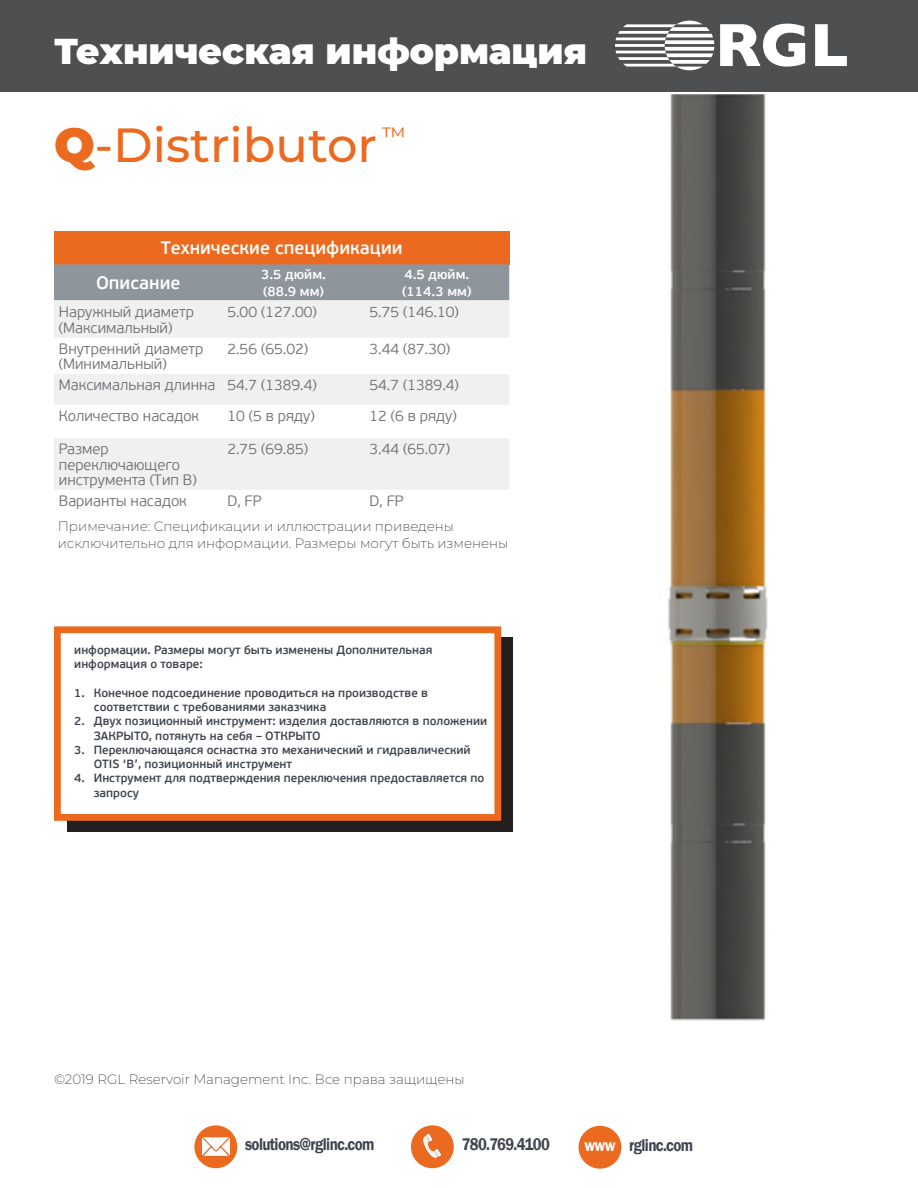
<style>
.page{position:relative;width:918px;height:1188px;background:#fff}
.page>*{position:absolute;margin:0;border:0;box-sizing:border-box;transform-origin:0 0}
.t1{font:500 48px "Montserrat";color:#ec6a20}
.t2{font:900 36px "Montserrat";color:#fff}
.t3{font:23.7px "Montserrat";color:#ec6a20}
.t4{font:600 18px "PF Beau Sans Pro";color:#fff}
.t5{font:600 17.4px "Franklin Gothic";letter-spacing:-.04em;color:#3e444f;scale:.86 1}
.t6{font:600 17.4px "Franklin Gothic";color:#fff;scale:.86 1}
.BODY_COPY{font:300 15px/15.1px "PF Beau Sans Pro";color:#717275}
.t7{font:200 13.5px/16.2px "Montserrat";color:#231f20}
.t8{font:600 13.5px "PF Beau Sans Pro";color:#fff}
.t9{font:600 11.85px/14.2px "PF Beau Sans Pro";color:#3e444f}
.s1{font-weight:900}
</style>
<div class="page">
<div style="left:54px;top:231px;width:455px;height:33px;background:#ec6a20"></div>
<div style="left:54px;top:264px;width:455px;height:36px;background:#8f959d"></div>
<svg style="left:54px;top:300px;width:455px;height:190px;fill:#f0f0f1"></svg>
<div style="left:0;top:0;width:918px;height:92px;background:#4e4f50"></div>
<svg style="left:815px;top:24px;width:32px;height:42px"></svg>
<svg style="left:720px;top:24px;width:85px;height:43px"></svg>
<svg style="left:615px;top:21px;width:99px;height:49px"></svg>
<div style="left:194px;top:1125px;width:43px;height:43px;background:#ec6a20;border-radius:50%"></div>
<img style="left:202px;top:1137px;width:28px;height:20px">
<div style="left:411px;top:1125px;width:43px;height:43px;background:#ec6a20;border-radius:50%"></div>
<img style="left:423px;top:1134px;width:19px;height:24px">
<div style="left:579px;top:1126px;width:42px;height:43px;background:#ec6a20;border-radius:50%"></div>
<div style="left:67px;top:638px;width:445px;height:194px;background:#231f20"></div>
<div style="left:54px;top:626px;width:447px;height:195px;background:#fff;border:7px solid #ec6a20"></div>
<img style="left:667px;top:94px;width:101px;height:927px">
<p class="t2" style="left:54px;top:24px;width:535px">Техническая информация</p>
<p class="t1" style="left:54px;top:112px;width:325px"><span class="s1">Q</span>-Distributor</p>
<p class="t3" style="left:382px;top:120px;width:26px">™</p>
<p class="t4" style="left:161px;top:238px;width:243px">Технические спецификации</p>
<p class="t4" style="left:96px;top:272px;width:86px">Описание</p>
<p class="t8" style="left:261px;top:267px;width:66px">3.5 дюйм.</p>
<p class="t8" style="left:263px;top:283px;width:62px">(88.9 мм)</p>
<p class="t8" style="left:404px;top:267px;width:66px">4.5 дюйм.</p>
<p class="t8" style="left:402px;top:283px;width:71px">(114.3 мм)</p>
<p class="BODY_COPY" style="left:59px;top:303px;width:137px;line-height:16.4px">Наружный диаметр (Максимальный)</p>
<p class="BODY_COPY" style="left:227px;top:304px;width:91px">5.00 (127.00)</p>
<p class="BODY_COPY" style="left:369px;top:304px;width:91px">5.75 (146.10)</p>
<p class="BODY_COPY" style="left:59px;top:341px;width:146px">Внутренний диаметр (Минимальный)</p>
<p class="BODY_COPY" style="left:227px;top:341px;width:82px">2.56 (65.02)</p>
<p class="BODY_COPY" style="left:369px;top:341px;width:82px">3.44 (87.30)</p>
<p class="BODY_COPY" style="left:59px;top:378px;width:158px">Максимальная длинна</p>
<p class="BODY_COPY" style="left:227px;top:378px;width:91px">54.7 (1389.4)</p>
<p class="BODY_COPY" style="left:369px;top:378px;width:91px">54.7 (1389.4)</p>
<p class="BODY_COPY" style="left:59px;top:408px;width:142px">Количество насадок</p>
<p class="BODY_COPY" style="left:227px;top:408px;width:89px">10 (5 в ряду)</p>
<p class="BODY_COPY" style="left:369px;top:408px;width:89px">12 (6 в ряду)</p>
<p class="BODY_COPY" style="left:59px;top:442px;width:139px">Размер переключающего инструмента (Тип B)</p>
<p class="BODY_COPY" style="left:227px;top:442px;width:82px">2.75 (69.85)</p>
<p class="BODY_COPY" style="left:369px;top:442px;width:82px">3.44 (65.07)</p>
<p class="BODY_COPY" style="left:59px;top:493px;width:129px">Варианты насадок</p>
<p class="BODY_COPY" style="left:227px;top:493px;width:36px">D, FP</p>
<p class="BODY_COPY" style="left:369px;top:493px;width:36px">D, FP</p>
<p class="t7" style="left:58px;top:518px;width:452px">Примечание: Спецификации и иллюстрации приведены исключительно для информации. Размеры могут быть изменены</p>
<p class="t9" style="left:74px;top:643px;width:360px">информации. Размеры могут быть изменены Дополнительная информация о товаре:</p>
<p class="t9" style="left:94px;top:686px;width:336px;text-indent:-20px">1. Конечное подсоединение проводиться на производстве в соответствии с требованиями заказчика</p>
<p class="t9" style="left:94px;top:714px;width:395px;text-indent:-20px">2. Двух позиционный инструмент: изделия доставляются в положении<br>ЗАКРЫТО, потянуть на себя – ОТКРЫТО</p>
<p class="t9" style="left:94px;top:743px;width:378px;text-indent:-20px">3. Переключающаяся оснастка это механический и гидравлический<br>OTIS ‘B’, позиционный инструмент</p>
<p class="t9" style="left:94px;top:771px;width:392px;text-indent:-20px">4. Инструмент для подтверждения переключения предоставляется по запросу</p>
<p class="t7" style="left:54px;top:1071px;width:412px">©2019 RGL Reservoir Management Inc. Все права защищены</p>
<p class="t5" style="left:245px;top:1134px;width:152px">solutions@rglinc.com</p>
<p class="t5" style="left:462px;top:1134px;width:104px">780.769.4100</p>
<p class="t6" style="left:584px;top:1134px;width:38px">www</p>
<p class="t5" style="left:629px;top:1134px;width:76px">rglinc.com</p>
</div>
